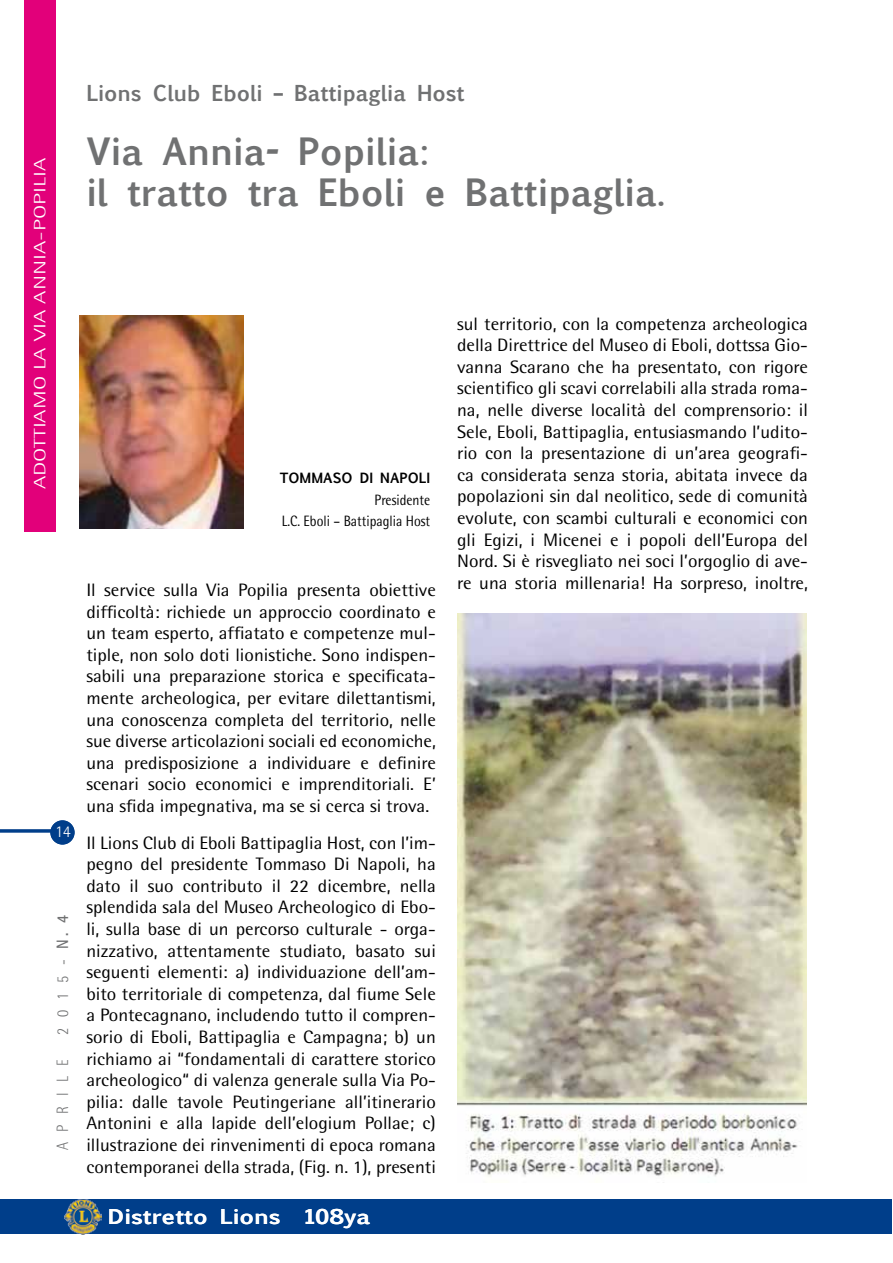
<style>
.page{position:relative;width:893px;height:1263px;background:#fff}
.page>*{position:absolute;margin:0;border:0;box-sizing:border-box;transform-origin:0 0}
.t1{font:700 36px/41.4px "Euphemia UCAS";color:#707172}
.t2{font:700 21px "Euphemia UCAS";color:#707172}
.t3{font:700 19.5px "Euphemia UCAS";color:#fff;scale:1.18 1}
.t4{font:18px/21.6px "Rotis Semi Sans";color:#000;text-align:justify;scale:1.05 1}
.t5{font:300 16.5px "Rotis Semi Sans";color:#fff;scale:1.5 1}
.t6{font:300 16.5px "Rotis Semi Sans";letter-spacing:.7em;color:#707172;scale:.9 1}
.t7{font:300 16.5px "Rotis Sans Serif";color:#fff}
.t8{font:15px/21.6px "Rotis Semi Sans";color:#000;text-align:right;scale:.9 1}
.t9{font:700 13.5px "Euphemia UCAS";color:#000}
.s1{font-weight:700}
</style>
<div class="page">
<div style="left:24px;top:0;width:32px;height:531px;background:#e2007a"></div>
<div style="left:0;top:1199px;width:892px;height:34px;background:#003e8a"></div>
<img style="left:64px;top:1199px;width:37px;height:35px">
<div style="left:51px;top:821px;width:23px;height:23px;background:#003e8a;border-radius:50%"></div>
<div style="left:50px;top:820px;width:25px;height:24px;border:2px solid #003e8a;border-radius:50%"></div>
<hr style="left:0;top:829px;width:51px;height:3px;background:#003e8a">
<img style="left:80px;top:316px;width:164px;height:212px">
<img style="left:457px;top:614px;width:350px;height:563px">
<p class="t5" style="left:30px;top:489px;width:220px;rotate:-90deg">adottiamo la via annia-popilia</p>
<p class="t7" style="left:55px;top:822px;width:17px">14</p>
<p class="t6" style="left:53px;top:1035px;width:135px;rotate:-90deg">2015-<span class="s1">N. 4</span></p>
<p class="t6" style="left:53px;top:1150px;width:103px;rotate:-90deg">APRILE</p>
<p class="t2" style="left:86px;top:77px;width:380px">Lions Club Eboli – Battipaglia Host</p>
<h1 class="t1" style="left:86px;top:130px;width:580px">Via Annia- Popilia:<br>il tratto tra Eboli e Battipaglia.</h1>
<p class="t9" style="left:280px;top:468px;width:152px">Tommaso Di Napoli</p>
<p class="t8" style="left:282px;top:489px;width:166px">Presidente<br>L.C. Eboli – Battipaglia Host</p>
<p class="t4" style="left:86px;top:579px;width:334px">Il service sulla Via Popilia presenta obiettive difficoltà: richiede un approccio coordinato e un team esperto, affiatato e competenze mul&shy;tiple, non solo doti lionistiche. Sono indispen&shy;sabili una preparazione storica e specificata&shy;mente archeologica, per evitare dilettantismi, una conoscenza completa del territorio, nelle sue diverse articolazioni sociali ed economiche, una predisposizione a individuare e definire scenari socio economici e imprenditoriali. E’ una sfida impegnativa, ma se si cerca si trova.</p>
<p class="t4" style="left:86px;top:831px;width:334px">Il Lions Club di Eboli Battipaglia Host, con l’im&shy;pegno del presidente Tommaso Di Napoli, ha dato il suo contributo il 22 dicembre, nella splendida sala del Museo Archeologico di Ebo&shy;li, sulla base di un percorso culturale - orga&shy;nizzativo, attentamente studiato, basato sui seguenti elementi: a) individuazione dell’am&shy;bito territoriale di competenza, dal fiume Sele a Pontecagnano, includendo tutto il compren&shy;sorio di Eboli, Battipaglia e Campagna; b) un richiamo ai “fondamentali di carattere storico archeologico“ di valenza generale sulla Via Po&shy;pilia: dalle tavole Peutingeriane all’itinerario Antonini e alla lapide dell’elogium Pollae; c) illustrazione dei rinvenimenti di epoca romana contemporanei della strada, (Fig. n. 1), presenti</p>
<p class="t3" style="left:108px;top:1202px;width:224px">Distretto Lions 108ya</p>
<p class="t4" style="left:457px;top:312px;width:336px">sul territorio, con la competenza archeologica della Direttrice del Museo di Eboli, dottssa Gio&shy;vanna Scarano che ha presentato, con rigore scientifico gli scavi correlabili alla strada roma&shy;na, nelle diverse località del comprensorio: il Sele, Eboli, Battipaglia, entusiasmando l’udito&shy;rio con la presentazione di un’area geografi&shy;ca considerata senza storia, abitata invece da popolazioni sin dal neolitico, sede di comunità evolute, con scambi culturali e economici con gli Egizi, i Micenei e i popoli dell’Europa del Nord. Si è risvegliato nei soci l’orgoglio di ave&shy;re una storia millenaria! Ha sorpreso, inoltre,</p>
</div>
